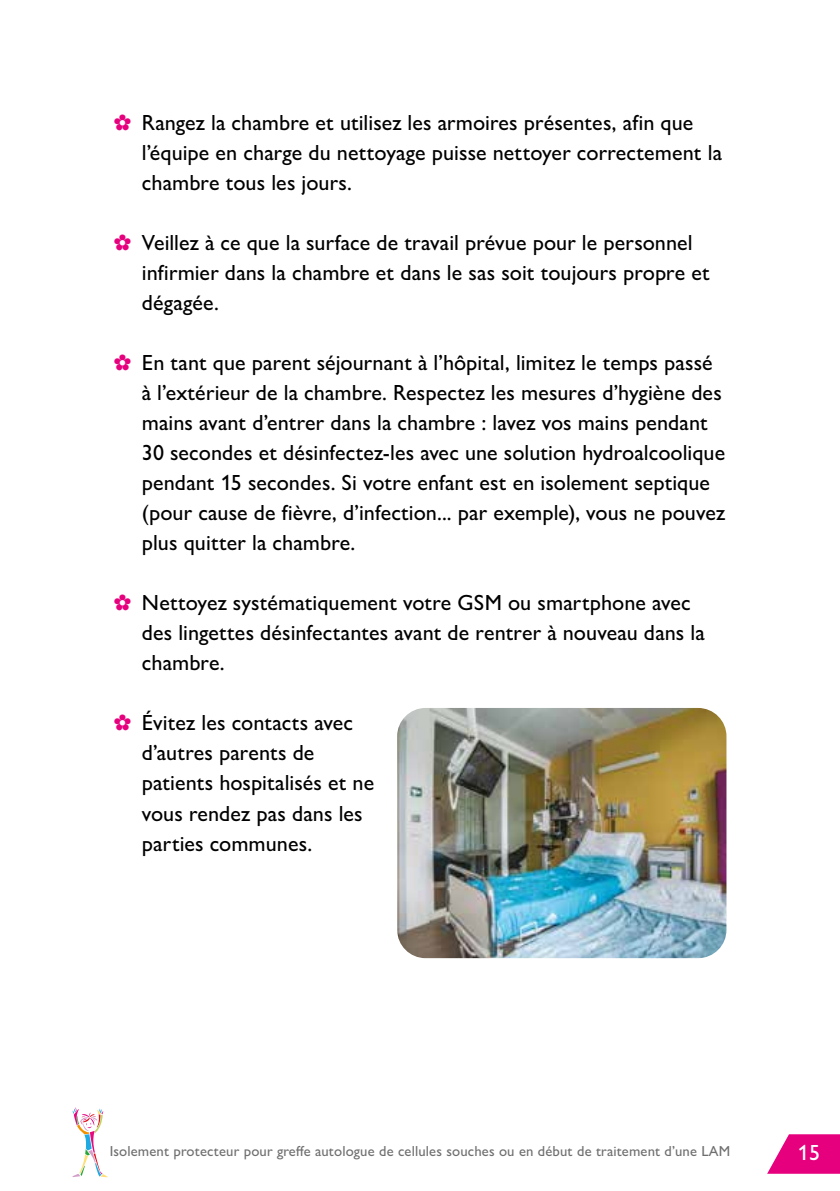
<style>
.page{position:relative;width:840px;height:1191px;background:#fff}
.page>*{position:absolute;margin:0;border:0;box-sizing:border-box;transform-origin:0 0}
.t1{font:500 22px/30px "Gill Sans Nova";letter-spacing:.005em;color:#000}
.t2{font:500 22px "Gill Sans Nova";color:#fff}
.t3{font:500 14.6px "Gill Sans Nova";letter-spacing:.01em;color:#706f6f}
.s1{color:#e6007d}
</style>
<div class="page">
<svg style="left:767px;top:1134px;width:72px;height:39px"></svg>
<svg style="left:72px;top:1107px;width:36px;height:70px"></svg>
<img style="left:397px;top:708px;width:329px;height:250px">
<p class="t1" style="left:142px;top:107px;width:581px;text-indent:-28px"><span class="s1">✿</span> Rangez la chambre et utilisez les armoires présentes, afin que l’équipe en charge du nettoyage puisse nettoyer correctement la chambre tous les jours.</p>
<p class="t1" style="left:142px;top:227px;width:569px;text-indent:-28px"><span class="s1">✿</span> Veillez à ce que la surface de travail prévue pour le personnel infirmier dans la chambre et dans le sas soit toujours propre et dégagée.</p>
<p class="t1" style="left:142px;top:347px;width:584px;text-indent:-28px"><span class="s1">✿</span> En tant que parent séjournant à l’hôpital, limitez le temps passé à l’extérieur de la chambre. Respectez les mesures d’hygiène des mains avant d’entrer dans la chambre : lavez vos mains pendant 30 secondes et désinfectez-les avec une solution hydroalcoolique pendant 15 secondes. Si votre enfant est en isolement septique (pour cause de fièvre, d’infection... par exemple), vous ne pouvez plus quitter la chambre.</p>
<p class="t1" style="left:142px;top:587px;width:564px;text-indent:-28px"><span class="s1">✿</span> Nettoyez systématiquement votre GSM ou smartphone avec des lingettes désinfectantes avant de rentrer à nouveau dans la chambre.</p>
<p class="t1" style="left:142px;top:707px;width:234px;text-indent:-28px"><span class="s1">✿</span> Évitez les contacts avec d’autres parents de patients hospitalisés et ne vous rendez pas dans les parties communes.</p>
<p class="t3" style="left:110px;top:1142px;width:621px">Isolement protecteur pour greffe autologue de cellules souches ou en début de traitement d’une LAM</p>
<p class="t2" style="left:797px;top:1138px;width:23px">15</p>
</div>
